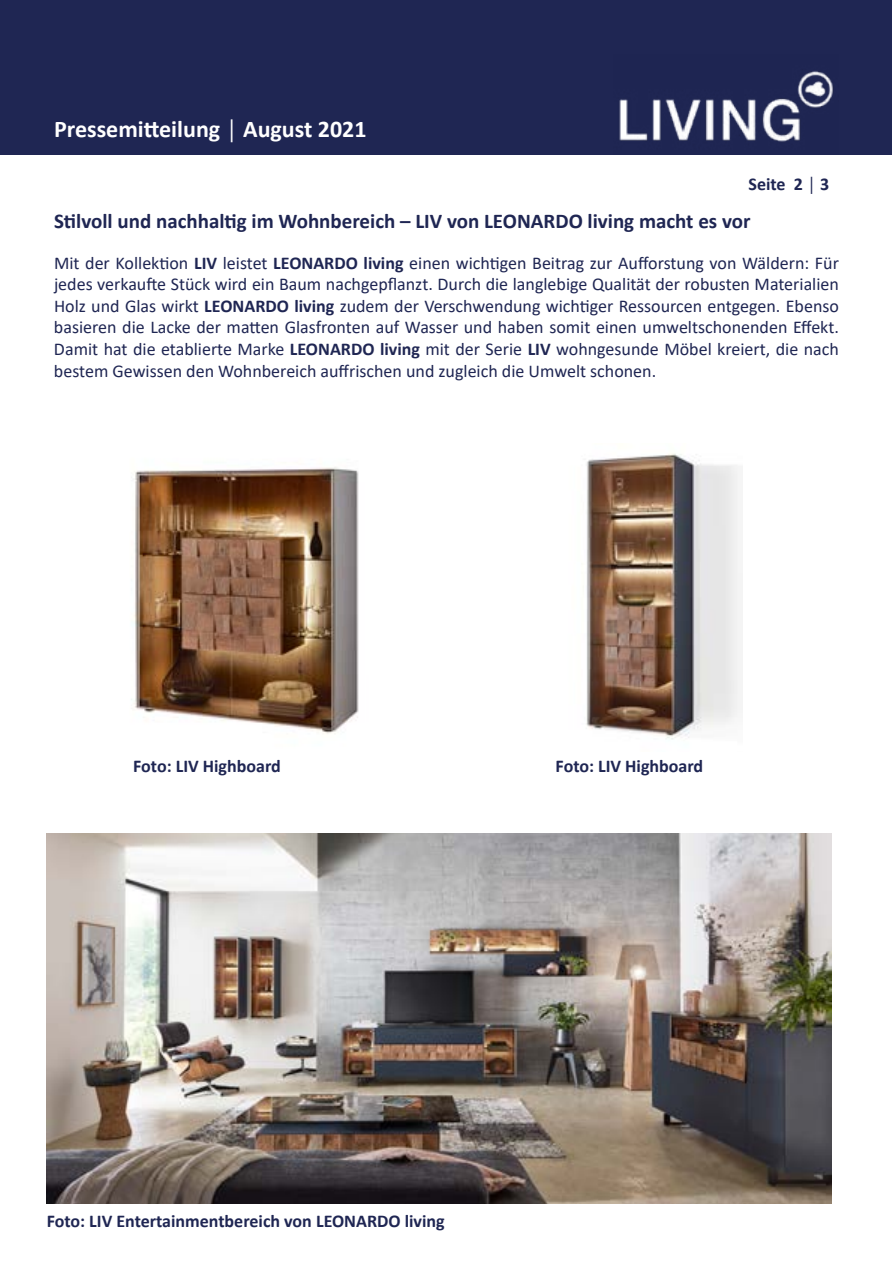
<style>
.page{position:relative;width:893px;height:1263px;background:#fff}
.page>*{position:absolute;margin:0;border:0;box-sizing:border-box;transform-origin:0 0}
.t1{font:700 24px "Calibri";color:#fff}
.t2{font:700 21px "Calibri";color:#1f2653}
.t3{font:18px/21.6px "Calibri";color:#1f2653;text-align:justify}
.t4{font:700 18px "Calibri";color:#1f2653}
.s1{font-weight:700}
</style>
<div class="page">
<div style="left:1px;top:1px;width:891px;height:154px;background:#1f2653"></div>
<img style="left:619px;top:71px;width:214px;height:71px">
<img style="left:46px;top:833px;width:785px;height:370px">
<img style="left:131px;top:467px;width:228px;height:267px">
<img style="left:586px;top:453px;width:157px;height:287px">
<h1 class="t1" style="left:54px;top:113px;width:314px">Pressemitteilung │ August 2021</h1>
<p class="t4" style="left:749px;top:171px;width:82px">Seite 2 │ 3</p>
<p class="t2" style="left:54px;top:207px;width:698px">Stilvoll und nachhaltig im Wohnbereich – LIV von LEONARDO living macht es vor</p>
<p class="t3" style="left:54px;top:251px;width:786px">Mit der Kollektion <span class="s1">LIV</span> leistet <span class="s1">LEONARDO living</span> einen wichtigen Beitrag zur Aufforstung von Wäldern: Für jedes verkaufte Stück wird ein Baum nachgepflanzt. Durch die langlebige Qualität der robusten Materialien Holz und Glas wirkt <span class="s1">LEONARDO living</span> zudem der Verschwendung wichtiger Ressourcen entgegen. Ebenso basieren die Lacke der matten Glasfronten auf Wasser und haben somit einen umweltschonenden Effekt.<br>Damit hat die etablierte Marke <span class="s1">LEONARDO living</span> mit der Serie <span class="s1">LIV</span> wohngesunde Möbel kreiert, die nach bestem Gewissen den Wohnbereich auffrischen und zugleich die Umwelt schonen.</p>
<p class="t4" style="left:133px;top:753px;width:149px">Foto: LIV Highboard</p>
<p class="t4" style="left:556px;top:753px;width:149px">Foto: LIV Highboard</p>
<p class="t4" style="left:47px;top:1208px;width:399px">Foto: LIV Entertainmentbereich von LEONARDO living</p>
</div>
